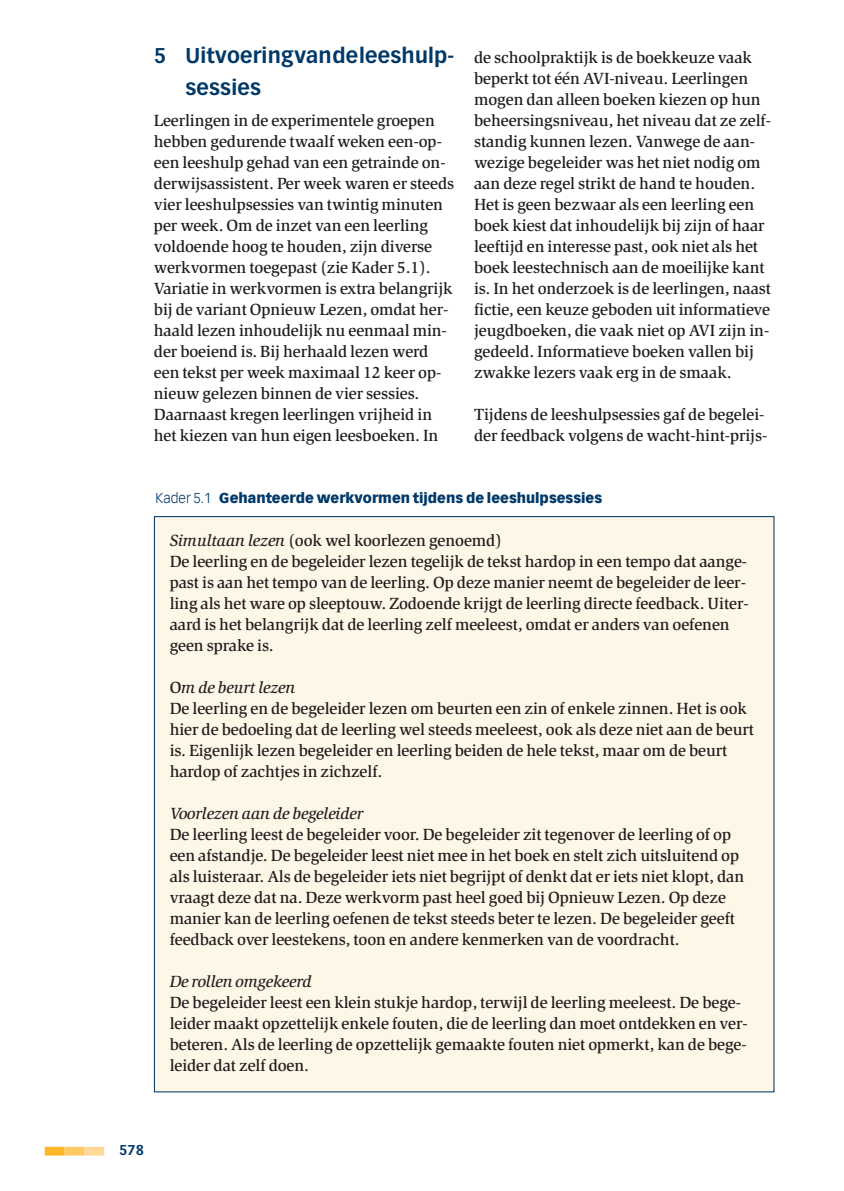
<style>
.page{position:relative;width:844px;height:1191px;background:#fff}
.page>*{position:absolute;margin:0;border:0;box-sizing:border-box;transform-origin:0 0}
._1_titel{font:700 21px "Vectora LH";letter-spacing:.01em;color:#003968}
._0_auteur{font:500 16.62px/21px "Slimbach";letter-spacing:-.005em;color:#231f20}
._0_auteur-2{font:italic 500 16.62px "Slimbach";letter-spacing:-.005em;color:#231f20}
._1_titel-2{font:900 14px "Vectora LT";color:#003968}
.t1{font:700 14px "Vectora LH";color:#003968}
.s1{font-weight:300}
.s2{font-style:italic}
.s3{font-style:normal}
</style>
<div class="page">
<div style="left:45px;top:1146px;width:19px;height:9px;background:#fcb828"></div>
<div style="left:64px;top:1146px;width:20px;height:9px;background:#fec963"></div>
<div style="left:84px;top:1146px;width:20px;height:9px;background:#fed895"></div>
<div style="left:154px;top:516px;width:620px;height:576px;background:#fef6e7;border:1px solid #003968"></div>
<p class="_1_titel" style="left:154px;top:43px;width:302px">5 Uitvoering van de leeshulp-</p>
<p class="_1_titel" style="left:185px;top:74px;width:77px">sessies</p>
<p class="_0_auteur" style="left:154px;top:110px;width:302px">Leerlingen in de experimentele groepen hebben gedurende twaalf weken een-op&shy;een leeshulp gehad van een getrainde on&shy;derwijsassistent. Per week waren er steeds vier leeshulpsessies van twintig minuten per week. Om de inzet van een leerling voldoende hoog te houden, zijn diverse werkvormen toegepast (zie Kader 5.1).<br>Variatie in werkvormen is extra belangrijk bij de variant Opnieuw Lezen, omdat her&shy;haald lezen inhoudelijk nu eenmaal min&shy;der boeiend is. Bij herhaald lezen werd een tekst per week maximaal 12 keer op&shy;nieuw gelezen binnen de vier sessies.<br>Daarnaast kregen leerlingen vrijheid in het kiezen van hun eigen leesboeken. In</p>
<p class="_0_auteur" style="left:474px;top:47px;width:298px">de schoolpraktijk is de boekkeuze vaak beperkt tot één AVI-niveau. Leerlingen mogen dan alleen boeken kiezen op hun beheersingsniveau, het niveau dat ze zelf&shy;standig kunnen lezen. Vanwege de aan&shy;wezige begeleider was het niet nodig om aan deze regel strikt de hand te houden.<br>Het is geen bezwaar als een leerling een boek kiest dat inhoudelijk bij zijn of haar leeftijd en interesse past, ook niet als het boek leestechnisch aan de moeilijke kant is. In het onderzoek is de leerlingen, naast fictie, een keuze geboden uit informatieve jeugdboeken, die vaak niet op AVI zijn in&shy;gedeeld. Informatieve boeken vallen bij zwakke lezers vaak erg in de smaak.</p>
<p class="_0_auteur" style="left:474px;top:404px;width:294px">Tijdens de leeshulpsessies gaf de begelei&shy;der feedback volgens de wacht-hint-prijs-</p>
<p class="_1_titel-2" style="left:156px;top:489px;width:448px"><span class="s1">Kader 5.1</span> Gehanteerde werkvormen tijdens de leeshulpsessies</p>
<p class="_0_auteur" style="left:170px;top:530px;width:334px"><span class="s2">Simultaan lezen</span> (ook wel koorlezen genoemd)</p>
<p class="_0_auteur" style="left:170px;top:551px;width:580px">De leerling en de begeleider lezen tegelijk de tekst hardop in een tempo dat aange&shy;past is aan het tempo van de leerling. Op deze manier neemt de begeleider de leer&shy;ling als het ware op sleeptouw. Zodoende krijgt de leerling directe feedback. Uiter&shy;aard is het belangrijk dat de leerling zelf meeleest, omdat er anders van oefenen geen sprake is.</p>
<p class="_0_auteur-2" style="left:170px;top:678px;width:127px"><span class="s3">O</span>m de beurt lezen</p>
<p class="_0_auteur" style="left:170px;top:698px;width:586px">De leerling en de begeleider lezen om beurten een zin of enkele zinnen. Het is ook hier de bedoeling dat de leerling wel steeds meeleest, ook als deze niet aan de beurt is. Eigenlijk lezen begeleider en leerling beiden de hele tekst, maar om de beurt hardop of zachtjes in zichzelf.</p>
<p class="_0_auteur-2" style="left:170px;top:804px;width:195px">Voorlezen aan de begeleider</p>
<p class="_0_auteur" style="left:170px;top:824px;width:576px">De leerling leest de begeleider voor. De begeleider zit tegenover de leerling of op een afstandje. De begeleider leest niet mee in het boek en stelt zich uitsluitend op als luisteraar. Als de begeleider iets niet begrijpt of denkt dat er iets niet klopt, dan vraagt deze dat na. Deze werkvorm past heel goed bij Opnieuw Lezen. Op deze manier kan de leerling oefenen de tekst steeds beter te lezen. De begeleider geeft feedback over leestekens, toon en andere kenmerken van de voordracht.</p>
<p class="_0_auteur-2" style="left:170px;top:972px;width:143px">De rollen omgekeerd</p>
<p class="_0_auteur" style="left:170px;top:992px;width:579px">De begeleider leest een klein stukje hardop, terwijl de leerling meeleest. De bege&shy;leider maakt opzettelijk enkele fouten, die de leerling dan moet ontdekken en ver&shy;beteren. Als de leerling de opzettelijk gemaakte fouten niet opmerkt, kan de bege&shy;leider dat zelf doen.</p>
<p class="t1" style="left:119px;top:1142px;width:26px">578</p>
</div>
